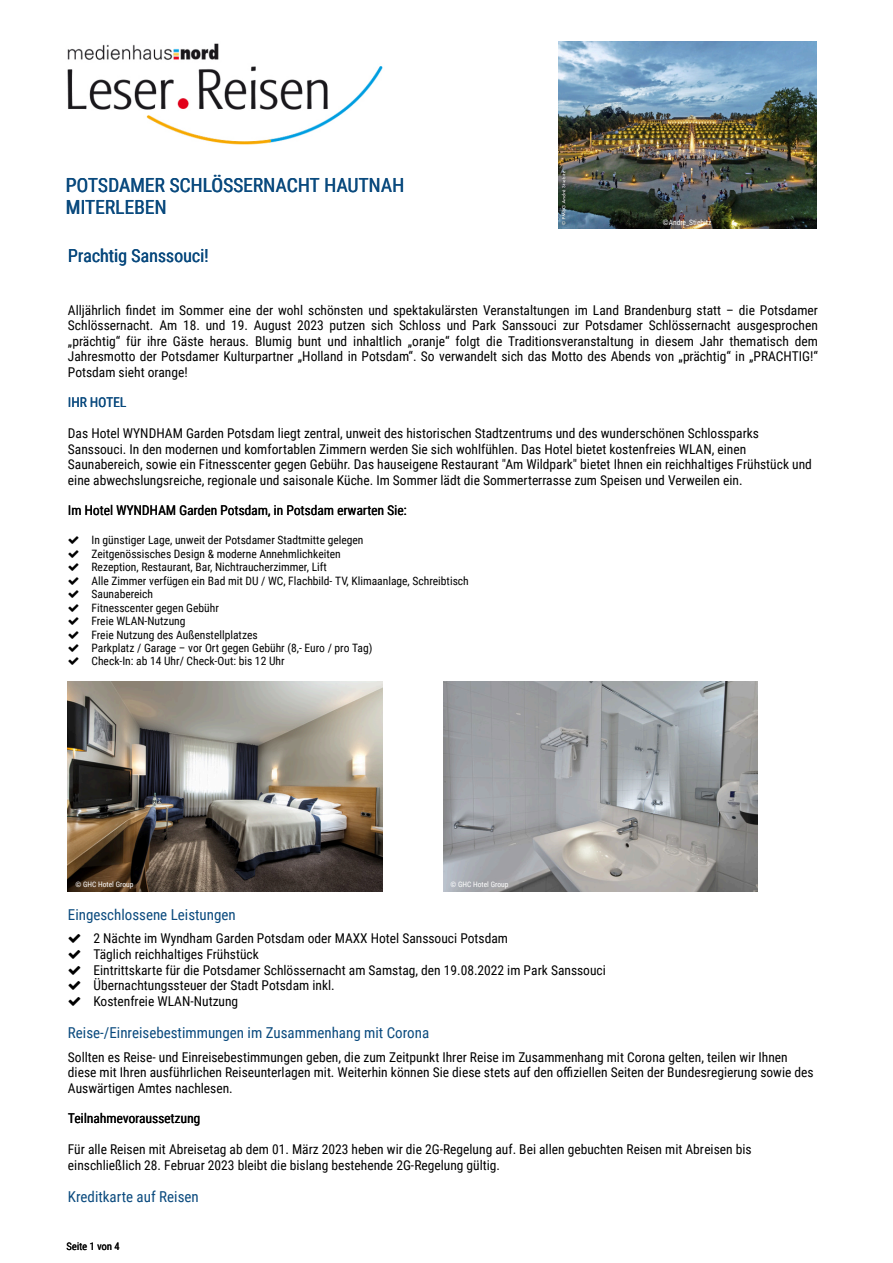
<style>
.page{position:relative;width:893px;height:1263px;background:#fff}
.page>*{position:absolute;margin:0;border:0;box-sizing:border-box;transform-origin:0 0}
.t1{font:19.5px/22.5px "Roboto Condensed";color:#0a4a7e}
.t2{font:18px "Roboto Condensed";color:#0a4a7e}
.t3{font:15px "Roboto Condensed";color:#0a4a7e}
.t4{font:13.5px/15.6px "Roboto Condensed";color:#000}
.t5{font:13.5px "Roboto Condensed";color:#0a4a7e}
.t6{font:11.55px/13.5px "Roboto Condensed";color:#000}
.t7{font:10.5px "Roboto Condensed";color:#000}
.t8{font:7.5px "Roboto Condensed";color:#fff}
</style>
<div class="page">
<img style="left:68px;top:681px;width:314px;height:210px">
<img style="left:443px;top:681px;width:314px;height:210px">
<img style="left:67px;top:43px;width:316px;height:102px">
<img style="left:558px;top:41px;width:258px;height:188px">
<h1 class="t1" style="left:66px;top:175px;width:340px">POTSDAMER SCHLÖSSERNACHT HAUTNAH<br>MITERLEBEN</h1>
<h2 class="t2" style="left:68px;top:247px;width:143px">Prachtig Sanssouci!</h2>
<p class="t8" style="left:663px;top:219px;width:50px">©Andre_Stiebitz</p>
<p class="t4" style="left:68px;top:303px;width:751px;text-align:justify">Alljährlich findet im Sommer eine der wohl schönsten und spektakulärsten Veranstaltungen im Land Brandenburg statt – die Potsdamer Schlössernacht. Am 18. und 19. August 2023 putzen sich Schloss und Park Sanssouci zur Potsdamer Schlössernacht ausgesprochen „prächtig“ für ihre Gäste heraus. Blumig bunt und inhaltlich „oranje“ folgt die Traditionsveranstaltung in diesem Jahr thematisch dem Jahresmotto der Potsdamer Kulturpartner „Holland in Potsdam“. So verwandelt sich das Motto des Abends von „prächtig“ in „PRACHTIG!“ Potsdam sieht orange!</p>
<p class="t5" style="left:68px;top:397px;width:60px">IHR HOTEL</p>
<p class="t4" style="left:68px;top:426px;width:745px">Das Hotel WYNDHAM Garden Potsdam liegt zentral, unweit des historischen Stadtzentrums und des wunderschönen Schlossparks Sanssouci. In den modernen und komfortablen Zimmern werden Sie sich wohlfühlen. Das Hotel bietet kostenfreies WLAN, einen Saunabereich, sowie ein Fitnesscenter gegen Gebühr. Das hauseigene Restaurant "Am Wildpark" bietet Ihnen ein reichhaltiges Frühstück und eine abwechslungsreiche, regionale und saisonale Küche. Im Sommer lädt die Sommerterrasse zum Speisen und Verweilen ein.</p>
<p class="t4" style="left:68px;top:504px;width:340px">Im Hotel WYNDHAM Garden Potsdam, in Potsdam erwarten Sie:</p>
<p class="t6" style="left:92px;top:534px;width:379px">In günstiger Lage, unweit der Potsdamer Stadtmitte gelegen<br>Zeitgenössisches Design &amp; moderne Annehmlichkeiten<br>Rezeption, Restaurant, Bar, Nichtraucherzimmer, Lift<br>Alle Zimmer verfügen ein Bad mit DU / WC, Flachbild- TV, Klimaanlage, Schreibtisch Saunabereich<br>Fitnesscenter gegen Gebühr<br>Freie WLAN-Nutzung<br>Freie Nutzung des Außenstellplatzes<br>Parkplatz / Garage – vor Ort gegen Gebühr (8,- Euro / pro Tag)<br>Check-In: ab 14 Uhr/ Check-Out: bis 12 Uhr</p>
<p class="t8" style="left:75px;top:881px;width:59px">© GHC Hotel Group</p>
<p class="t8" style="left:450px;top:881px;width:59px">© GHC Hotel Group</p>
<p class="t3" style="left:68px;top:907px;width:169px">Eingeschlossene Leistungen</p>
<p class="t4" style="left:93px;top:931px;width:514px">2 Nächte im Wyndham Garden Potsdam oder MAXX Hotel Sanssouci Potsdam<br>Täglich reichhaltiges Frühstück<br>Eintrittskarte für die Potsdamer Schlössernacht am Samstag, den 19.08.2022 im Park Sanssouci Übernachtungssteuer der Stadt Potsdam inkl.<br>Kostenfreie WLAN-Nutzung</p>
<p class="t3" style="left:68px;top:1026px;width:363px">Reise-/Einreisebestimmungen im Zusammenhang mit Corona</p>
<p class="t4" style="left:68px;top:1050px;width:747px">Sollten es Reise- und Einreisebestimmungen geben, die zum Zeitpunkt Ihrer Reise im Zusammenhang mit Corona gelten, teilen wir Ihnen diese mit Ihren ausführlichen Reiseunterlagen mit. Weiterhin können Sie diese stets auf den offiziellen Seiten der Bundesregierung sowie des<br>Auswärtigen Amtes nachlesen.</p>
<p class="t4" style="left:68px;top:1112px;width:134px">Teilnahmevoraussetzung</p>
<p class="t4" style="left:68px;top:1142px;width:685px">Für alle Reisen mit Abreisetag ab dem 01. März 2023 heben wir die 2G-Regelung auf. Bei allen gebuchten Reisen mit Abreisen bis einschließlich 28. Februar 2023 bleibt die bislang bestehende 2G-Regelung gültig.</p>
<p class="t3" style="left:68px;top:1189px;width:132px">Kreditkarte auf Reisen</p>
<p class="t7" style="left:66px;top:1242px;width:55px">Seite 1 von 4</p>
</div>
